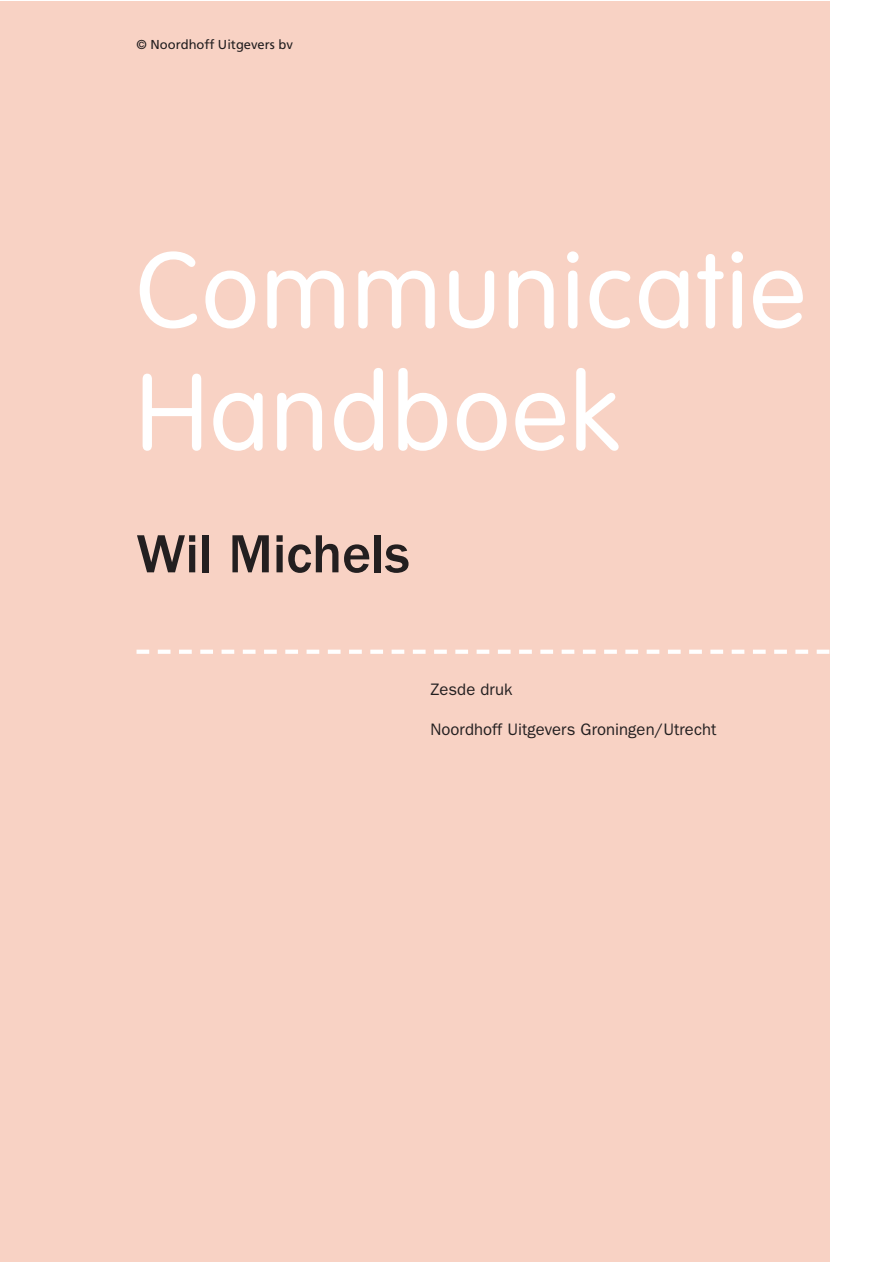
<style>
.page{position:relative;width:893px;height:1263px;background:#fff}
.page>*{position:absolute;margin:0;border:0;box-sizing:border-box;transform-origin:0 0}
.t1{font:300 106.5px/122.2px "VAG Rounded Std";letter-spacing:.02em;color:#fff}
.t2{font:500 55.5px "ITC Franklin Gothic Std";color:#231f20}
.t3{font:16.65px "ITC Franklin Gothic Std";letter-spacing:.005em;color:#231f20}
.t4{font:12.9px "Frutiger LT Std";color:#231f20}
</style>
<div class="page">
<div style="left:0;top:1px;width:830px;height:1260px;background:#f8d2c4"></div>
<svg style="left:137px;top:650px;width:692px;height:4px"></svg>
<p class="t4" style="left:137px;top:39px;width:158px">© Noordhoff Uitgevers bv</p>
<h1 class="t1" style="left:136px;top:238px;width:671px">Communicatie<br>Handboek</h1>
<h2 class="t2" style="left:136px;top:533px;width:275px">Wil Michels</h2>
<p class="t3" style="left:430px;top:683px;width:84px">Zesde druk</p>
<p class="t3" style="left:430px;top:723px;width:287px">Noordhoff Uitgevers Groningen/Utrecht</p>
</div>
